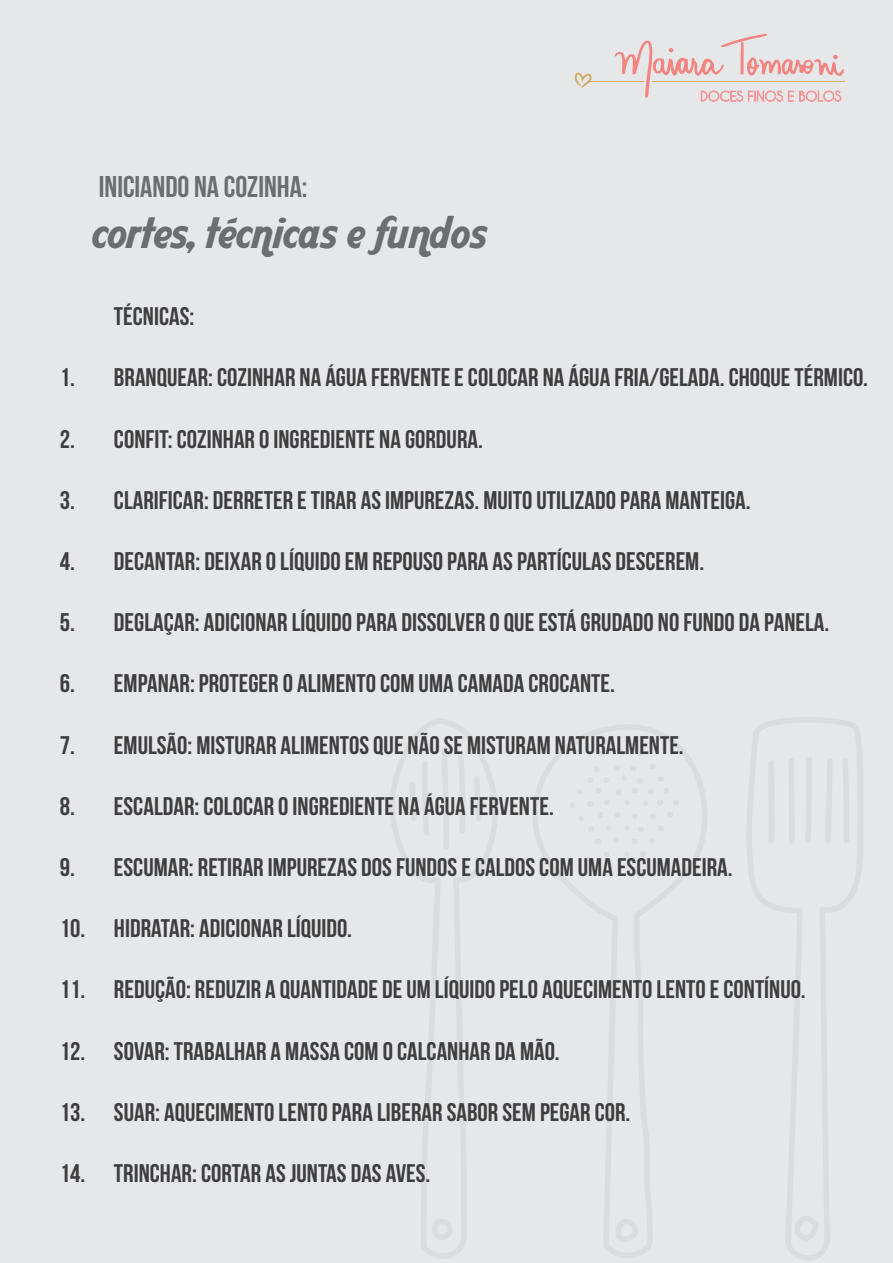
<style>
.page{position:relative;width:893px;height:1263px;background:#e6e7e9}
.page>*{position:absolute;margin:0;border:0;box-sizing:border-box;transform-origin:0 0}
.t1{font:45.3px "Aardvark Cafe";color:#6c6d70}
.t2{font:30px "Bebas Neue";color:#6c6d70}
.t3{font:25.5px "Bebas Neue";color:#3e3e3f}
</style>
<div class="page">
<hr style="left:589px;top:82px;width:55px;height:1px;background:#d2ab66">
<svg style="left:575px;top:72px;width:17px;height:16px"></svg>
<svg style="left:615px;top:34px;width:229px;height:68px"></svg>
<svg style="left:747px;top:717px;width:116px;height:543px"></svg>
<svg style="left:390px;top:718px;width:108px;height:540px"></svg>
<svg style="left:533px;top:725px;width:174px;height:533px"></svg>
<p class="t2" style="left:99px;top:170px;width:210px">INICIANDO NA COZINHA:</p>
<h1 class="t1" style="left:92px;top:203px;width:396px">cortes, técnicas e fundos</h1>
<p class="t3" style="left:114px;top:302px;width:82px">TÉCNICAS:</p>
<p class="t3" style="left:60px;top:363px;width:810px">1. BRANQUEAR: COZINHAR NA ÁGUA FERVENTE E COLOCAR NA ÁGUA FRIA/GELADA. CHOQUE TÉRMICO.</p>
<p class="t3" style="left:60px;top:425px;width:424px">2. CONFIT: COZINHAR O INGREDIENTE NA GORDURA.</p>
<p class="t3" style="left:60px;top:486px;width:692px">3. CLARIFICAR: DERRETER E TIRAR AS IMPUREZAS. MUITO UTILIZADO PARA MANTEIGA.</p>
<p class="t3" style="left:60px;top:547px;width:646px">4. DECANTAR: DEIXAR O LÍQUIDO EM REPOUSO PARA AS PARTÍCULAS DESCEREM.</p>
<p class="t3" style="left:60px;top:608px;width:771px">5. DEGLAÇAR: ADICIONAR LÍQUIDO PARA DISSOLVER O QUE ESTÁ GRUDADO NO FUNDO DA PANELA.</p>
<p class="t3" style="left:60px;top:669px;width:556px">6. EMPANAR: PROTEGER O ALIMENTO COM UMA CAMADA CROCANTE.</p>
<p class="t3" style="left:60px;top:731px;width:625px">7. EMULSÃO: MISTURAR ALIMENTOS QUE NÃO SE MISTURAM NATURALMENTE.</p>
<p class="t3" style="left:60px;top:792px;width:495px">8. ESCALDAR: COLOCAR O INGREDIENTE NA ÁGUA FERVENTE.</p>
<p class="t3" style="left:60px;top:853px;width:674px">9. ESCUMAR: RETIRAR IMPUREZAS DOS FUNDOS E CALDOS COM UMA ESCUMADEIRA.</p>
<p class="t3" style="left:60px;top:914px;width:294px">10. HIDRATAR: ADICIONAR LÍQUIDO.</p>
<p class="t3" style="left:60px;top:975px;width:747px">11. REDUÇÃO: REDUZIR A QUANTIDADE DE UM LÍQUIDO PELO AQUECIMENTO LENTO E CONTÍNUO.</p>
<p class="t3" style="left:60px;top:1037px;width:501px">12. SOVAR: TRABALHAR A MASSA COM O CALCANHAR DA MÃO.</p>
<p class="t3" style="left:60px;top:1098px;width:572px">13. SUAR: AQUECIMENTO LENTO PARA LIBERAR SABOR SEM PEGAR COR.</p>
<p class="t3" style="left:60px;top:1159px;width:372px">14. TRINCHAR: CORTAR AS JUNTAS DAS AVES.</p>
</div>
